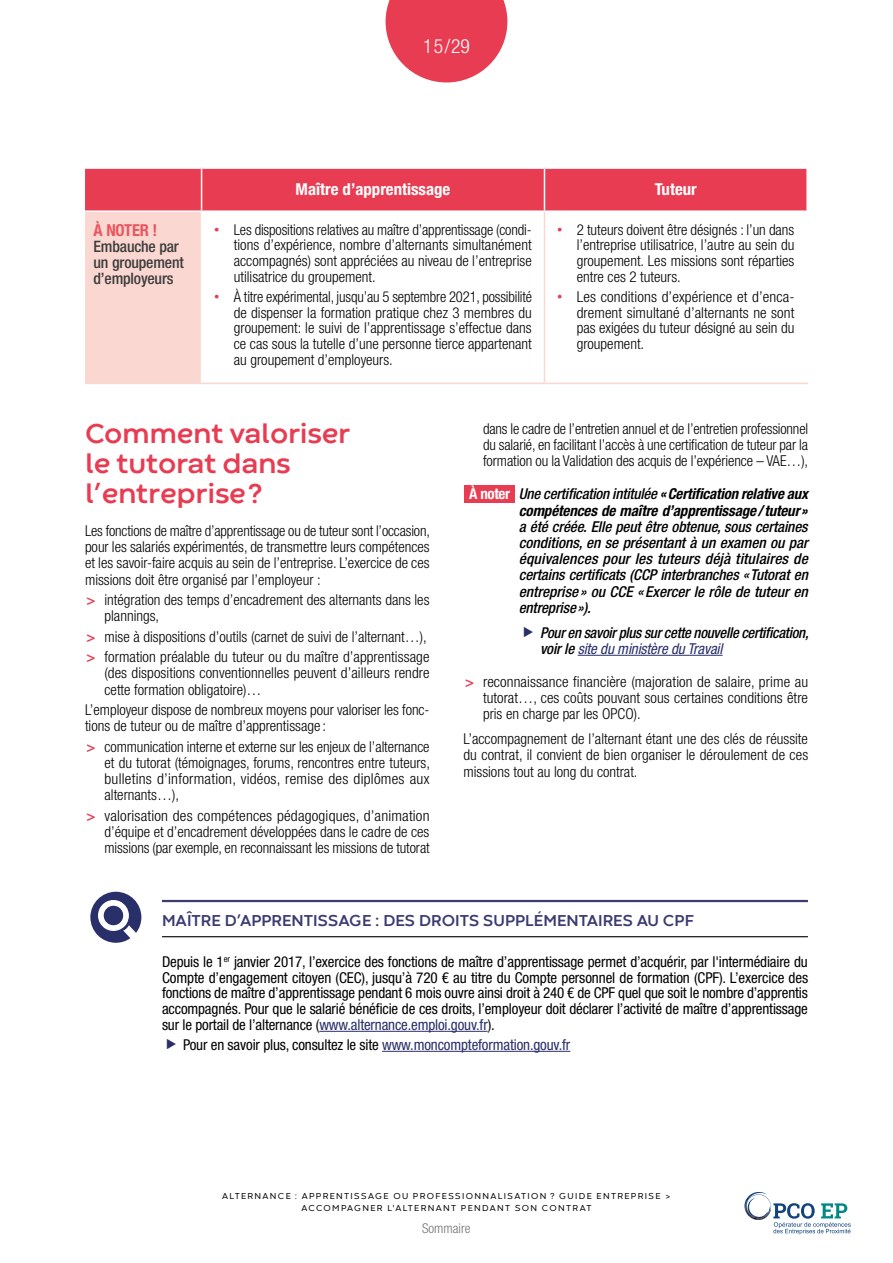
<style>
.page{position:relative;width:893px;height:1263px;background:#fff}
.page>*{position:absolute;margin:0;border:0;box-sizing:border-box;transform-origin:0 0}
.t1{font:700 28.5px/30px "Codec Warm";letter-spacing:-.01em;color:#e83c52}
.t2{font:300 condensed 19.5px "Helvetica Neue LT Std";color:#fff}
.t3{font:700 16.5px "Codec Warm";color:#3c3b72}
.t4{font:700 condensed 16.5px "Helvetica Neue LT Std";color:#fff}
.t5{font:700 condensed 16.5px "Helvetica Neue LT Std";letter-spacing:-.01em;color:#ea5660}
.t6{font:500 condensed 15.75px/16.2px "Helvetica Neue LT Std";letter-spacing:-.01em;color:#3c3c3b}
.t7{font:300 condensed 15px/16.2px "Helvetica Neue LT Std";color:#000;text-align:justify}
.t8{font:condensed 15px/15.8px "Helvetica Neue LT Std";letter-spacing:-.01em;color:#000;text-align:justify}
.t9{font:italic 500 condensed 15px/16.2px "Helvetica Neue LT Std";letter-spacing:-.01em;color:#000;text-align:justify}
.t10{font:italic 700 condensed 15px/16.2px "Helvetica Neue LT Std";letter-spacing:-.01em;color:#000}
.t11{font:700 condensed 15px "Helvetica Neue LT Std";letter-spacing:-.02em;color:#fff}
.t12{font:300 condensed 13.5px "Helvetica Neue LT Std";color:#747376}
.t13{font:9px/12px "Codec Warm";letter-spacing:.15em;color:#000;text-align:center}
.s1{font-family:"Arial";font-weight:400;font-stretch:normal;color:#e83c52}
.s2{font-weight:500;font-stretch:normal;color:#e83c52}
.s3{font-weight:500}
.s4{font-weight:400;color:#292f69}
.s5{color:#292f69}
</style>
<div class="page">
<svg style="left:744px;top:1192px;width:107px;height:42px"></svg>
<svg style="left:386px;top:0;width:121px;height:82px"></svg>
<div style="left:85px;top:169px;width:721px;height:41px;background:#e83c52"></div>
<div style="left:85px;top:211px;width:117px;height:172px;background:#fbd7d2"></div>
<svg style="left:202px;top:212px;width:604px;height:171px"></svg>
<hr style="left:201px;top:169px;width:1px;height:41px;background:#fff">
<hr style="left:544px;top:169px;width:1px;height:41px;background:#fff">
<hr style="left:85px;top:210px;width:117px;height:2px;background:#fff">
<hr style="left:85px;top:383px;width:117px;height:1px;background:#fbd7d2">
<hr style="left:201px;top:212px;width:1px;height:171px;background:#fff">
<hr style="left:544px;top:212px;width:1px;height:171px;background:#fbd7d2">
<hr style="left:202px;top:383px;width:342px;height:1px;background:#fbd7d2">
<hr style="left:544px;top:383px;width:264px;height:1px;background:#fbd7d2">
<hr style="left:578px;top:655px;width:145px;height:1px;background:#292f69">
<div style="left:465px;top:485px;width:50px;height:18px;background:#e83c52"></div>
<hr style="left:162px;top:900px;width:646px;height:2px;background:#3c3b72">
<hr style="left:162px;top:936px;width:646px;height:1px;background:#000">
<hr style="left:319px;top:1031px;width:169px;height:1px;background:#292f69">
<hr style="left:382px;top:1051px;width:188px;height:1px;background:#292f69">
<svg style="left:90px;top:892px;width:51px;height:51px"></svg>
<h2 class="t2" style="left:423px;top:35px;width:48px">15/29</h2>
<p class="t5" style="left:94px;top:220px;width:65px">À NOTER !</p>
<p class="t6" style="left:94px;top:238px;width:92px">Embauche par un groupement d’employeurs</p>
<p class="t4" style="left:296px;top:179px;width:156px">Maître d’apprentissage</p>
<p class="t4" style="left:655px;top:179px;width:44px">Tuteur</p>
<p class="t7" style="left:234px;top:221px;width:299px;line-height:15.8px;text-indent:-19px"><span class="s1">•</span> Les dispositions relatives au maître d’apprentissage (condi&shy;tions d’expérience, nombre d’alternants simultanément accompagnés) sont appréciées au niveau de l’entreprise utilisatrice du groupement.</p>
<p class="t7" style="left:234px;top:289px;width:300px;line-height:15.8px;text-indent:-20px"><span class="s1">•</span> À titre expérimental, jusqu’au 5 septembre 2021, possibilité de dispenser la formation pratique chez 3 membres du groupement: le suivi de l’apprentissage s’effectue dans ce cas sous la tutelle d’une personne tierce appartenant au groupement d’employeurs.</p>
<p class="t7" style="left:577px;top:221px;width:219px;line-height:15.8px;text-indent:-19px"><span class="s1">•</span> 2 tuteurs doivent être désignés : l’un dans l’entreprise utilisatrice, l’autre au sein du groupement. Les missions sont réparties entre ces 2 tuteurs.</p>
<p class="t7" style="left:577px;top:289px;width:219px;line-height:15.8px;text-indent:-20px"><span class="s1">•</span> Les conditions d’expérience et d’enca&shy;drement simultané d’alternants ne sont pas exigées du tuteur désigné au sein du groupement.</p>
<h1 class="t1" style="left:85px;top:420px;width:267px">Comment valoriser le tutorat dans l’entreprise ?</h1>
<p class="t7" style="left:85px;top:522px;width:346px">Les fonctions de maître d’apprentissage ou de tuteur sont l’occasion, pour les salariés expérimentés, de transmettre leurs compétences et les savoir-faire acquis au sein de l’entreprise. L’exercice de ces missions doit être organisé par l’employeur :</p>
<p class="t7" style="left:105px;top:591px;width:326px;text-indent:-18px"><span class="s2">&gt;</span> intégration des temps d’encadrement des alternants dans les plannings,</p>
<p class="t7" style="left:87px;top:626px;width:344px;line-height:20.4px"><span class="s2">&gt;</span> mise à dispositions d’outils (carnet de suivi de l’alternant…), <span class="s2">&gt;</span> formation préalable du tuteur ou du maître d’apprentissage</p>
<p class="t7" style="left:105px;top:665px;width:326px">(des dispositions conventionnelles peuvent d’ailleurs rendre cette formation obligatoire)…</p>
<p class="t7" style="left:85px;top:701px;width:346px">L’employeur dispose de nombreux moyens pour valoriser les fonc&shy;tions de tuteur ou de maître d’apprentissage :</p>
<p class="t7" style="left:105px;top:738px;width:327px;text-indent:-18px"><span class="s2">&gt;</span> communication interne et externe sur les enjeux de l’alternance et du tutorat (témoignages, forums, rencontres entre tuteurs, bulletins d’information, vidéos, remise des diplômes aux alternants…),</p>
<p class="t7" style="left:105px;top:807px;width:327px;text-indent:-18px"><span class="s2">&gt;</span> valorisation des compétences pédagogiques, d’animation d’équipe et d’encadrement développées dans le cadre de ces missions (par exemple, en reconnaissant les missions de tutorat</p>
<p class="t7" style="left:483px;top:420px;width:327px">dans le cadre de l’entretien annuel et de l’entretien professionnel du salarié, en facilitant l’accès à une certification de tuteur par la formation ou la Validation des acquis de l’expérience – VAE…),</p>
<p class="t10" style="left:519px;top:486px;width:291px"><span class="s3">Une certification intitulée</span> «Certification relative aux compétences de maître d’apprentissage/tuteur »</p>
<p class="t9" style="left:519px;top:519px;width:291px">a été créée. Elle peut être obtenue, sous certaines conditions, en se présentant à un examen ou par équivalences pour les tuteurs déjà titulaires de certains certificats (CCP interbranches «Tutorat en entreprise » ou CCE « Exercer le rôle de tuteur en entreprise»).</p>
<p class="t9" style="left:540px;top:624px;width:270px">Pour en savoir plus sur cette nouvelle certification, voir le <span class="s4">site du ministère du Travail</span></p>
<p class="t7" style="left:483px;top:673px;width:327px;text-indent:-18px"><span class="s2">&gt;</span> reconnaissance financière (majoration de salaire, prime au tutorat…, ces coûts pouvant sous certaines conditions être pris en charge par les OPCO).</p>
<p class="t7" style="left:463px;top:730px;width:346px">L’accompagnement de l’alternant étant une des clés de réussite du contrat, il convient de bien organiser le déroulement de ces missions tout au long du contrat.</p>
<p class="t11" style="left:469px;top:485px;width:43px">À noter</p>
<p class="t3" style="left:162px;top:910px;width:533px">MAÎTRE D’APPRENTISSAGE : DES DROITS SUPPLÉMENTAIRES AU CPF</p>
<p class="t8" style="left:162px;top:953px;width:648px">Depuis le 1<sup>er</sup> janvier 2017, l’exercice des fonctions de maître d’apprentissage permet d’acquérir, par l'intermédiaire du Compte d’engagement citoyen (CEC), jusqu’à 720 € au titre du Compte personnel de formation (CPF). L’exercice des fonctions de maître d’apprentissage pendant 6 mois ouvre ainsi droit à 240 € de CPF quel que soit le nombre d’apprentis accompagnés. Pour que le salarié bénéficie de ces droits, l’employeur doit déclarer l’activité de maître d’apprentissage sur le portail de l’alternance (<span class="s5">www.alternance.emploi.gouv.fr</span>).</p>
<p class="t8" style="left:183px;top:1036px;width:389px">Pour en savoir plus, consultez le site <span class="s5">www.moncompteformation.gouv.fr</span></p>
<p class="t13" style="left:222px;top:1190px;width:450px">ALTERNANCE : APPRENTISSAGE OU PROFESSIONNALISATION ? GUIDE ENTREPRISE &gt;<br>ACCOMPAGNER L'ALTERNANT PENDANT SON CONTRAT</p>
<p class="t12" style="left:422px;top:1221px;width:50px">Sommaire</p>
</div>
